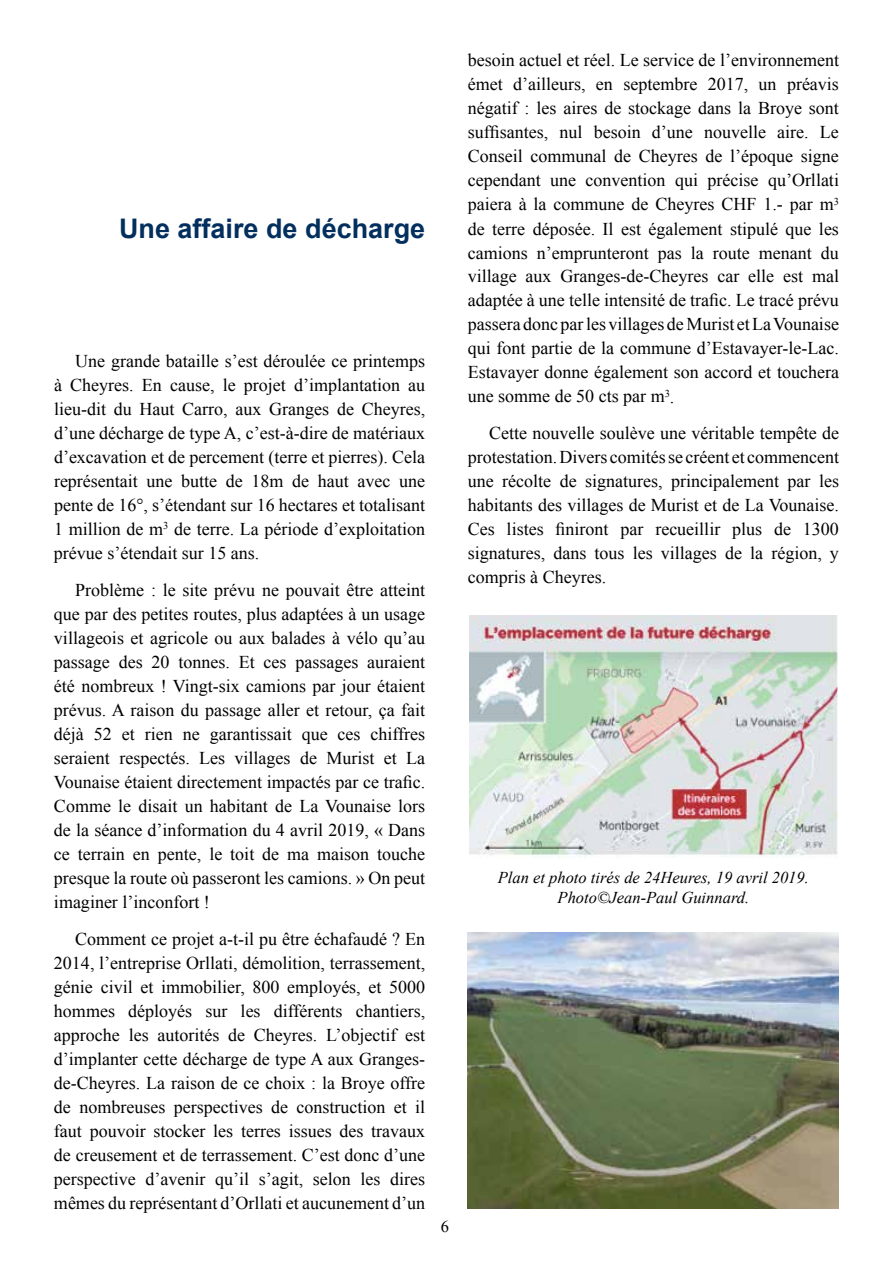
<style>
.page{position:relative;width:893px;height:1263px;background:#fff}
.page>*{position:absolute;margin:0;border:0;box-sizing:border-box;transform-origin:0 0}
.t1{font:700 27px "Arial";color:#032f5e}
.t2{font:18px/24px "Times New Roman";color:#000;text-align:justify}
.t3{font:italic 16.5px/19.8px "Times New Roman";color:#000;text-align:center}
.t4{font:16.5px "Times New Roman";color:#000}
</style>
<div class="page">
<img style="left:470px;top:615px;width:367px;height:243px">
<img style="left:468px;top:933px;width:371px;height:276px">
<h1 class="t1" style="left:119px;top:211px;width:308px">Une affaire de décharge</h1>
<p class="t2" style="left:54px;top:349px;width:373px;text-indent:21px">Une grande bataille s’est déroulée ce printemps à Cheyres. En cause, le projet d’implantation au lieu-dit du Haut Carro, aux Granges de Cheyres, d’une décharge de type A, c’est-à-dire de matériaux d’excavation et de percement (terre et pierres). Cela représentait une butte de 18m de haut avec une pente de 16°, s’étendant sur 16 hectares et totalisant 1 million de m<sup>3</sup> de terre. La période d’exploitation prévue s’étendait sur 15 ans.</p>
<p class="t2" style="left:54px;top:578px;width:373px;text-indent:21px">Problème : le site prévu ne pouvait être atteint que par des petites routes, plus adaptées à un usage villageois et agricole ou aux balades à vélo qu’au passage des 20 tonnes. Et ces passages auraient été nombreux ! Vingt-six camions par jour étaient prévus. A raison du passage aller et retour, ça fait déjà 52 et rien ne garantissait que ces chiffres seraient respectés. Les villages de Murist et La Vounaise étaient directement impactés par ce trafic.<br>Comme le disait un habitant de La Vounaise lors de la séance d’information du 4 avril 2019, « Dans ce terrain en pente, le toit de ma maison touche presque la route où passeront les camions. » On peut imaginer l’inconfort !</p>
<p class="t2" style="left:54px;top:926px;width:373px;text-indent:21px">Comment ce projet a-t-il pu être échafaudé ? En 2014, l’entreprise Orllati, démolition, terrassement, génie civil et immobilier, 800 employés, et 5000 hommes déployés sur les différents chantiers, approche les autorités de Cheyres. L’objectif est d’implanter cette décharge de type A aux Granges&shy;de-Cheyres. La raison de ce choix : la Broye offre de nombreuses perspectives de construction et il faut pouvoir stocker les terres issues des travaux de creusement et de terrassement. C’est donc d’une perspective d’avenir qu’il s’agit, selon les dires mêmes du représentant d’Orllati et aucunement d’un</p>
<p class="t4" style="left:441px;top:1215px;width:10px">6</p>
<p class="t2" style="left:468px;top:48px;width:373px">besoin actuel et réel. Le service de l’environnement émet d’ailleurs, en septembre 2017, un préavis négatif : les aires de stockage dans la Broye sont suffisantes, nul besoin d’une nouvelle aire. Le Conseil communal de Cheyres de l’époque signe cependant une convention qui précise qu’Orllati paiera à la commune de Cheyres CHF 1.- par m<sup>3 </sup>de terre déposée. Il est également stipulé que les camions n’emprunteront pas la route menant du village aux Granges-de-Cheyres car elle est mal adaptée à une telle intensité de trafic. Le tracé prévu passera donc par les villages de Murist et La Vounaise qui font partie de la commune d’Estavayer-le-Lac.<br>Estavayer donne également son accord et touchera une somme de 50 cts par m<sup>3</sup>.</p>
<p class="t2" style="left:468px;top:421px;width:373px;text-indent:21px">Cette nouvelle soulève une véritable tempête de protestation. Divers comités se créent et commencent une récolte de signatures, principalement par les habitants des villages de Murist et de La Vounaise.<br>Ces listes finiront par recueillir plus de 1300 signatures, dans tous les villages de la région, y compris à Cheyres.</p>
<p class="t3" style="left:498px;top:867px;width:313px">Plan et photo tirés de 24Heures, 19 avril 2019.<br>Photo©Jean-Paul Guinnard.</p>
</div>
